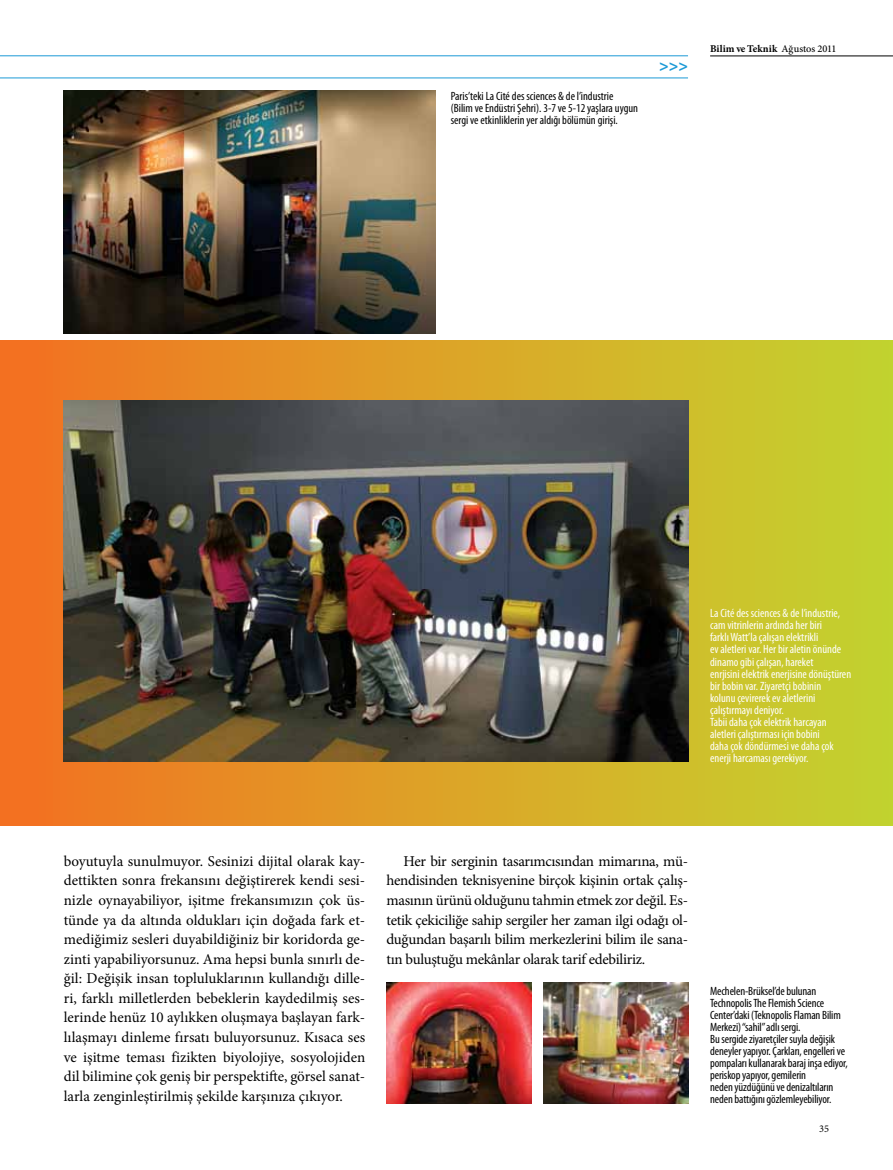
<style>
.page{position:relative;width:893px;height:1170px;background:#fff}
.page>*{position:absolute;margin:0;border:0;box-sizing:border-box;transform-origin:0 0}
.t1{font:700 16.2px "Myriad Pro";color:#1c9ad6}
.t2{font:15px/19.5px "Minion Pro";letter-spacing:-.015em;color:#000;text-align:justify}
.t3{font:condensed 12px/12px "Myriad Pro";letter-spacing:-.01em;color:#000}
.t4{font:condensed 12px/12px "Myriad Pro";color:#fff}
.t5{font:700 10.35px "Minion Pro";letter-spacing:.005em;color:#000}
.t6{font:10.35px "Minion Pro";color:#000}
.s1{font-weight:500}
</style>
<div class="page">
<hr style="left:0;top:56px;width:688px;height:1px;background:#1c9ad6">
<hr style="left:0;top:78px;width:688px;height:1px;background:#1c9ad6">
<hr style="left:710px;top:56px;width:183px;height:1px;background:#000">
<div style="left:0;top:340px;width:893px;height:485px;background:linear-gradient(to right,#f57021,#c2d52f)"></div>
<img style="left:543px;top:982px;width:145px;height:121px">
<img style="left:387px;top:982px;width:144px;height:121px">
<img style="left:64px;top:400px;width:624px;height:361px">
<img style="left:64px;top:91px;width:372px;height:242px">
<p class="t3" style="left:451px;top:89px;width:189px">Paris’teki La Cité des sciences &amp; de l’industrie (Bilim ve Endüstri Şehri). 3-7 ve 5-12 yaşlara uygun sergi ve etkinliklerin yer aldığı bölümün girişi.</p>
<p class="t1" style="left:659px;top:55px;width:30px">&gt;&gt;&gt;</p>
<p class="t5" style="left:710px;top:41px;width:128px">Bilim ve Teknik <span class="s1">Ağustos 2011</span></p>
<p class="t4" style="left:710px;top:607px;width:143px">La Cité des sciences &amp; de l’industrie, cam vitrinlerin ardında her biri<br>farklı Watt’la çalışan elektrikli<br>ev aletleri var. Her bir aletin önünde dinamo gibi çalışan, hareket<br>enrjisini elektrik enerjisine dönüştüren bir bobin var. Ziyaretçi bobinin<br>kolunu çevirerek ev aletlerini çalıştırmayı deniyor.<br>Tabii daha çok elektrik harcayan aletleri çalıştırması için bobini<br>daha çok döndürmesi ve daha çok enerji harcaması gerekiyor.</p>
<p class="t2" style="left:64px;top:851px;width:303px">boyutuyla sunulmuyor. Sesinizi dijital olarak kay&shy;dettikten sonra frekansını değiştirerek kendi sesi&shy;nizle oynayabiliyor, işitme frekansımızın çok üs&shy;tünde ya da altında oldukları için doğada fark et&shy;mediğimiz sesleri duyabildiğiniz bir koridorda ge&shy;zinti yapabiliyorsunuz. Ama hepsi bunla sınırlı de&shy;ğil: Değişik insan topluluklarının kullandığı dille&shy;ri, farklı milletlerden bebeklerin kaydedilmiş ses&shy;lerinde henüz 10 aylıkken oluşmaya başlayan fark&shy;lılaşmayı dinleme fırsatı buluyorsunuz. Kısaca ses ve işitme teması fizikten biyolojiye, sosyolojiden dil bilimine çok geniş bir perspektifte, görsel sanat&shy;larla zenginleştirilmiş şekilde karşınıza çıkıyor.</p>
<p class="t2" style="left:387px;top:851px;width:303px;text-indent:17px">Her bir serginin tasarımcısından mimarına, mü&shy;hendisinden teknisyenine birçok kişinin ortak çalış&shy;masının ürünü olduğunu tahmin etmek zor değil. Es&shy;tetik çekiciliğe sahip sergiler her zaman ilgi odağı ol&shy;duğundan başarılı bilim merkezlerini bilim ile sana&shy;tın buluştuğu mekânlar olarak tarif edebiliriz.</p>
<p class="t3" style="left:710px;top:984px;width:139px">Mechelen-Brüksel’de bulunan Technopolis The Flemish Science Center’daki (Teknopolis Flaman Bilim Merkezi) “sahil” adlı sergi.<br>Bu sergide ziyaretçiler suyla değişik deneyler yapıyor. Çarkları, engelleri ve pompaları kullanarak baraj inşa ediyor, periskop yapıyor, gemilerin<br>neden yüzdüğünü ve denizaltıların neden battığını gözlemleyebiliyor.</p>
<p class="t6" style="left:819px;top:1121px;width:11px">35</p>
</div>
